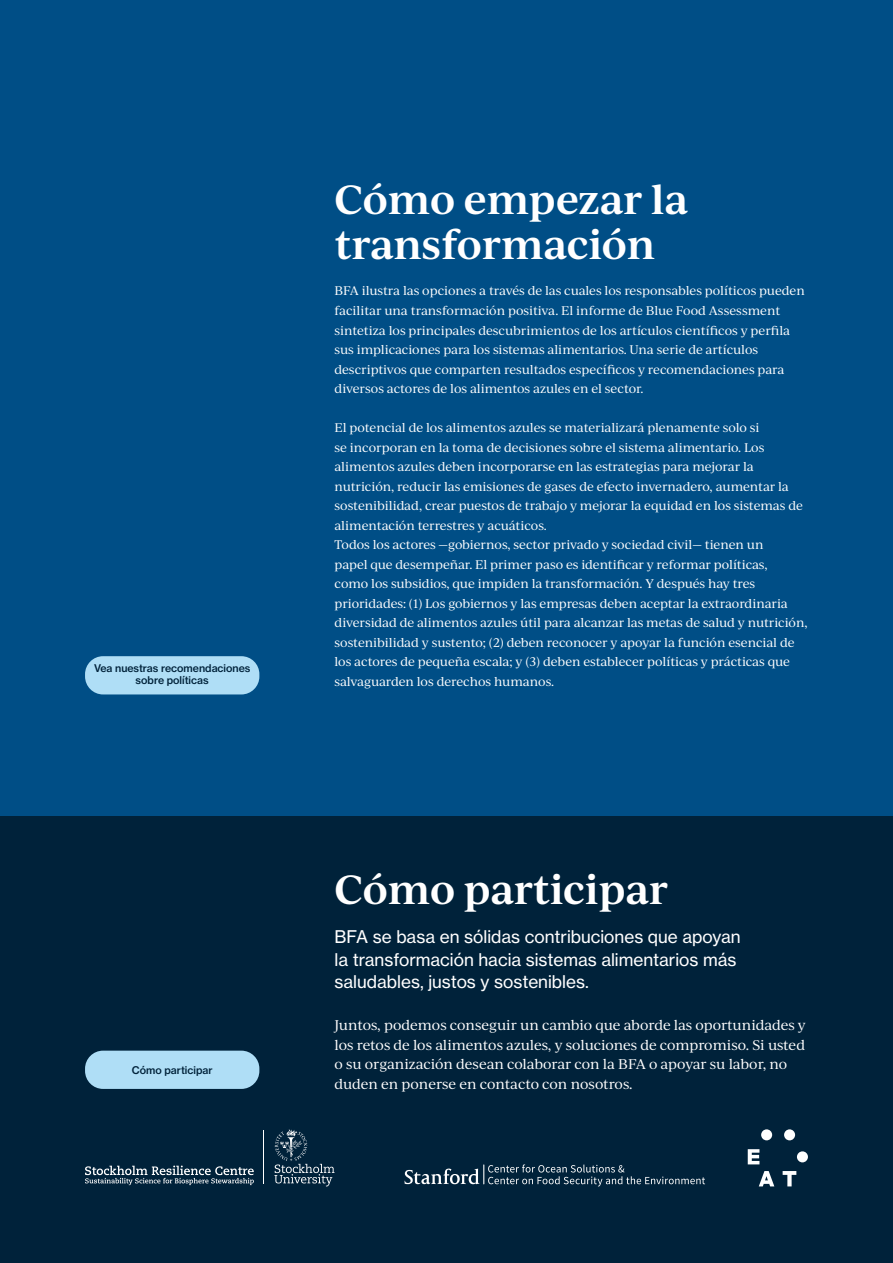
<style>
.page{position:relative;width:893px;height:1263px;background:#fff}
.page>*{position:absolute;margin:0;border:0;box-sizing:border-box;transform-origin:0 0}
.t1{font:600 39px/45px "Ivy Journal";letter-spacing:-.01em;color:#fff}
.t2{font:17.25px/22.5px "N Haas Grotesk TX Pro 55 Rg";color:#fff}
.t3{font:13.5px/19.5px "Ivy Journal";color:#fff}
.t4{font:12px/19.5px "Ivy Journal";letter-spacing:-.01em;color:#fff}
.t5{font:10.5px/12px "N Haas Grotesk TX Pro 65 Md";color:#00223a;text-align:center}
</style>
<div class="page">
<div style="left:0;top:0;width:893px;height:816px;background:#004e86"></div>
<div style="left:0;top:816px;width:893px;height:447px;background:#00223a"></div>
<svg style="left:405px;top:1164px;width:300px;height:22px"></svg>
<svg style="left:748px;top:1149px;width:11px;height:15px"></svg>
<svg style="left:759px;top:1171px;width:15px;height:15px"></svg>
<svg style="left:797px;top:1151px;width:11px;height:11px"></svg>
<div style="left:784px;top:1129px;width:11px;height:11px;background:#fff;border-radius:50%"></div>
<div style="left:761px;top:1129px;width:11px;height:11px;background:#fff;border-radius:50%"></div>
<svg style="left:783px;top:1171px;width:13px;height:15px"></svg>
<svg style="left:274px;top:1129px;width:60px;height:57px"></svg>
<hr style="left:263px;top:1130px;width:1px;height:54px;background:#fff">
<svg style="left:85px;top:1165px;width:169px;height:20px"></svg>
<div style="left:85px;top:656px;width:174px;height:38px;background:#afdef6;border-radius:18px"></div>
<div style="left:85px;top:1051px;width:174px;height:38px;background:#afdef6;border-radius:18px"></div>
<p class="t5" style="left:94px;top:662px;width:158px">Vea nuestras recomendaciones sobre políticas</p>
<p class="t5" style="left:132px;top:1064px;width:82px">Cómo participar</p>
<h1 class="t1" style="left:334px;top:175px;width:355px">Cómo empezar la transformación</h1>
<p class="t4" style="left:334px;top:281px;width:472px">BFA ilustra las opciones a través de las cuales los responsables políticos pueden facilitar una transformación positiva. El informe de Blue Food Assessment sintetiza los principales descubrimientos de los artículos científicos y perfila sus implicaciones para los sistemas alimentarios. Una serie de artículos descriptivos que comparten resultados específicos y recomendaciones para diversos actores de los alimentos azules en el sector.</p>
<p class="t4" style="left:334px;top:417px;width:475px">El potencial de los alimentos azules se materializará plenamente solo si<br>se incorporan en la toma de decisiones sobre el sistema alimentario. Los alimentos azules deben incorporarse en las estrategias para mejorar la nutrición, reducir las emisiones de gases de efecto invernadero, aumentar la sostenibilidad, crear puestos de trabajo y mejorar la equidad en los sistemas de alimentación terrestres y acuáticos.<br>Todos los actores —gobiernos, sector privado y sociedad civil— tienen un<br>papel que desempeñar. El primer paso es identificar y reformar políticas,<br>como los subsidios, que impiden la transformación. Y después hay tres prioridades: (1) Los gobiernos y las empresas deben aceptar la extraordinaria diversidad de alimentos azules útil para alcanzar las metas de salud y nutrición, sostenibilidad y sustento; (2) deben reconocer y apoyar la función esencial de los actores de pequeña escala; y (3) deben establecer políticas y prácticas que salvaguarden los derechos humanos.</p>
<h1 class="t1" style="left:334px;top:865px;width:335px">Cómo participar</h1>
<h2 class="t2" style="left:334px;top:926px;width:408px">BFA se basa en sólidas contribuciones que apoyan la transformación hacia sistemas alimentarios más saludables, justos y sostenibles.</h2>
<p class="t3" style="left:334px;top:1015px;width:473px">Juntos, podemos conseguir un cambio que aborde las oportunidades y los retos de los alimentos azules, y soluciones de compromiso. Si usted o su organización desean colaborar con la BFA o apoyar su labor, no duden en ponerse en contacto con nosotros.</p>
</div>
